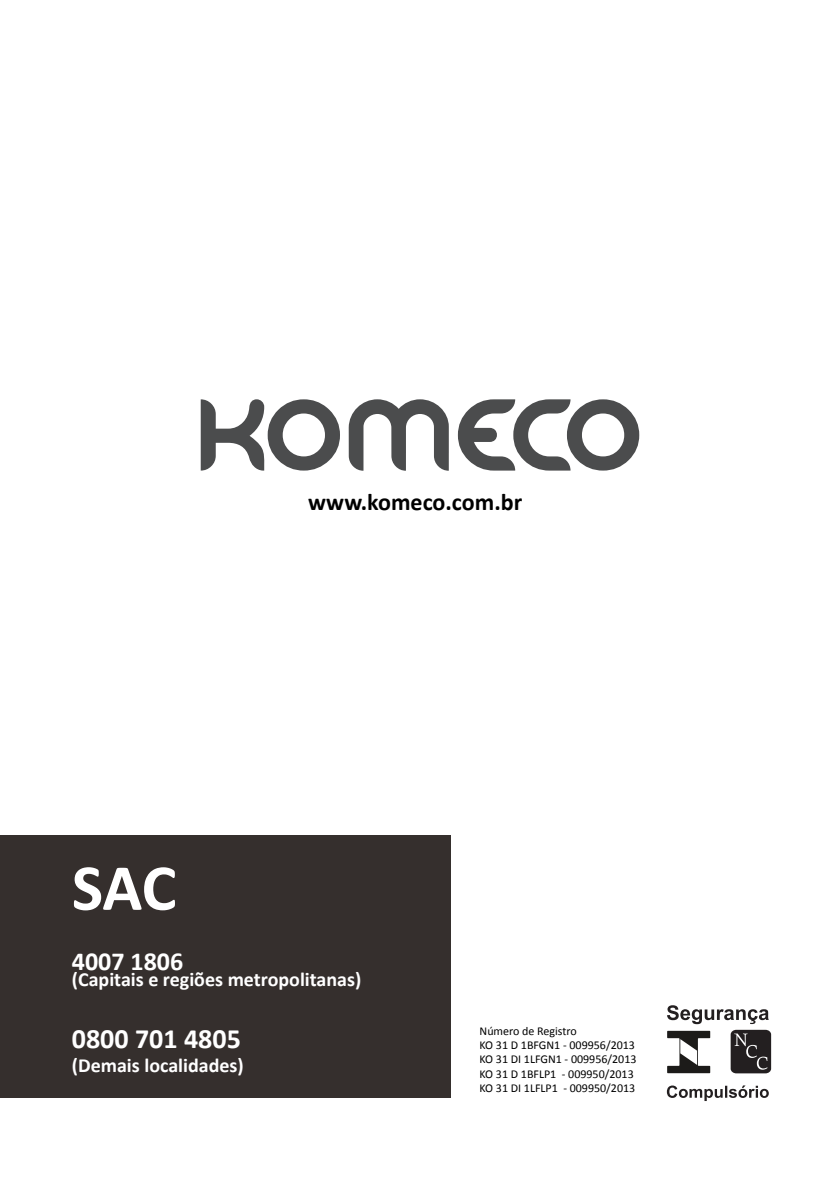
<style>
.page{position:relative;width:840px;height:1191px;background:#fff}
.page>*{position:absolute;margin:0;border:0;box-sizing:border-box;transform-origin:0 0}
.t1{font:700 66px "Calibri";color:#fff}
.t2{font:700 28px "Calibri";color:#fff}
.t3{font:700 26px "Calibri";color:#fff}
.t4{font:700 24px "Calibri";color:#000}
.t5{font:700 20px "Calibri";color:#fff}
.t6{font:12px/14.4px "Calibri";color:#000}
</style>
<div class="page">
<svg style="left:201px;top:399px;width:438px;height:72px"></svg>
<div style="left:0;top:835px;width:450px;height:263px;background:#352f2d"></div>
<svg style="left:667px;top:1005px;width:101px;height:19px"></svg>
<svg style="left:666px;top:1085px;width:102px;height:16px"></svg>
<svg style="left:667px;top:1030px;width:42px;height:43px"></svg>
<div style="left:730px;top:1029px;width:40px;height:44px;background:#231f20;border-radius:5px"></div>
<svg style="left:734px;top:1033px;width:33px;height:36px"></svg>
<h3 class="t4" style="left:308px;top:486px;width:215px">www.komeco.com.br</h3>
<h1 class="t1" style="left:72px;top:845px;width:106px">SAC</h1>
<h3 class="t3" style="left:72px;top:944px;width:113px">4007 1806</h3>
<h3 class="t5" style="left:72px;top:966px;width:291px">(Capitais e regiões metropolitanas)</h3>
<h2 class="t2" style="left:72px;top:1021px;width:170px">0800 701 4805</h2>
<h3 class="t5" style="left:72px;top:1052px;width:173px">(Demais localidades)</h3>
<p class="t6" style="left:479px;top:1023px;width:158px">Número de Registro<br>KO 31 D 1BFGN1 - 009956/2013<br>KO 31 DI 1LFGN1 - 009956/2013<br>KO 31 D 1BFLP1 - 009950/2013<br>KO 31 DI 1LFLP1 - 009950/2013</p>
</div>
